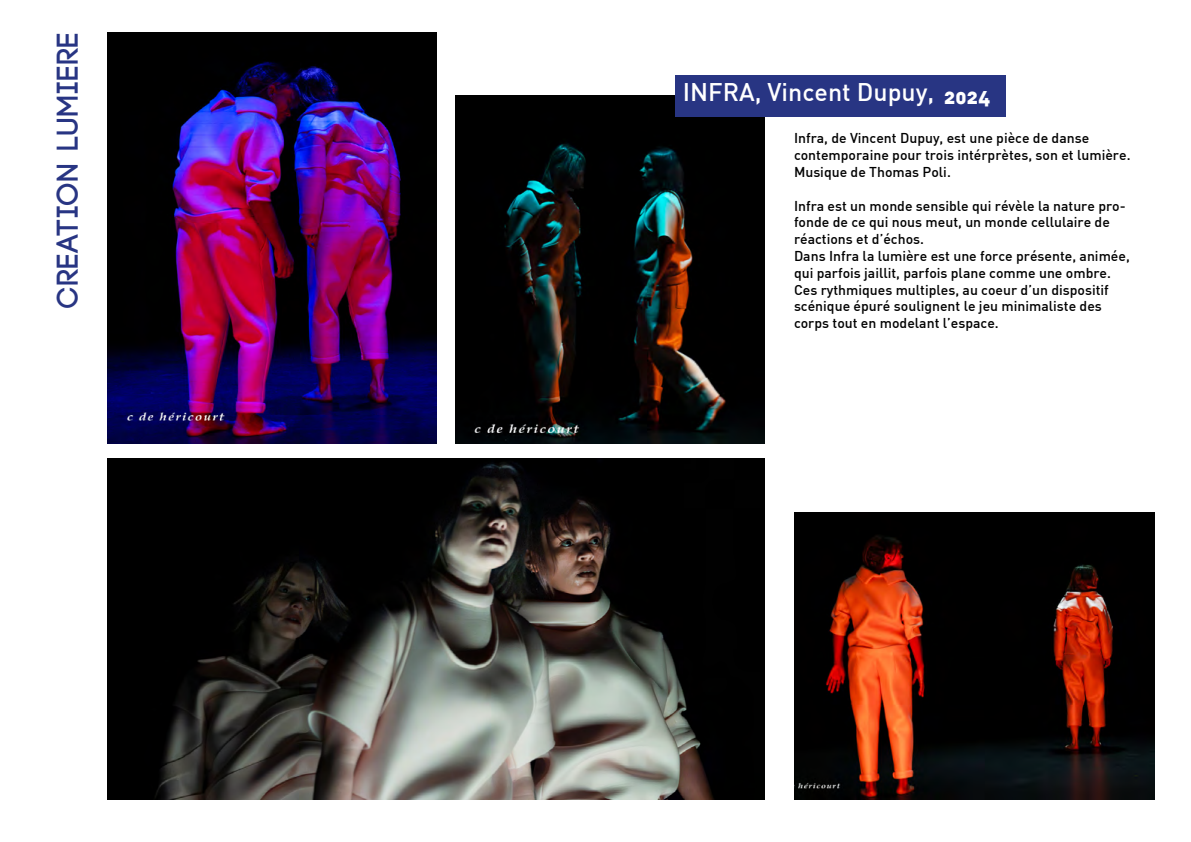
<style>
.page{position:relative;width:1191px;height:842px;background:#fff}
.page>*{position:absolute;margin:0;border:0;box-sizing:border-box;transform-origin:0 0}
.t1{font:700 30px "Code";letter-spacing:.05em;color:#283583}
.t2{font:500 25px "DIN";color:#fff}
.t3{font:500 14px/16.8px "DIN";color:#000}
</style>
<div class="page">
<img style="left:108px;top:33px;width:328px;height:411px">
<img style="left:455px;top:96px;width:310px;height:348px">
<img style="left:108px;top:458px;width:657px;height:341px">
<div style="left:675px;top:75px;width:330px;height:42px;background:#283583"></div>
<img style="left:794px;top:513px;width:360px;height:286px">
<h1 class="t1" style="left:52px;top:308px;width:277px;rotate:-90deg">CREATION LUMIERE</h1>
<h2 class="t2" style="left:682px;top:76px;width:309px">INFRA, Vincent Dupuy, <sub>2024</sub></h2>
<p class="t3" style="left:794px;top:129px;width:338px">Infra, de Vincent Dupuy, est une pièce de danse contemporaine pour trois intérprètes, son et lumière.<br>Musique de Thomas Poli.</p>
<p class="t3" style="left:794px;top:197px;width:337px">Infra est un monde sensible qui révèle la nature pro&shy;fonde de ce qui nous meut, un monde cellulaire de réactions et d’échos.<br>Dans Infra la lumière est une force présente, animée, qui parfois jaillit, parfois plane comme une ombre.<br>Ces rythmiques multiples, au coeur d’un dispositif scénique épuré soulignent le jeu minimaliste des corps tout en modelant l’espace.</p>
</div>
